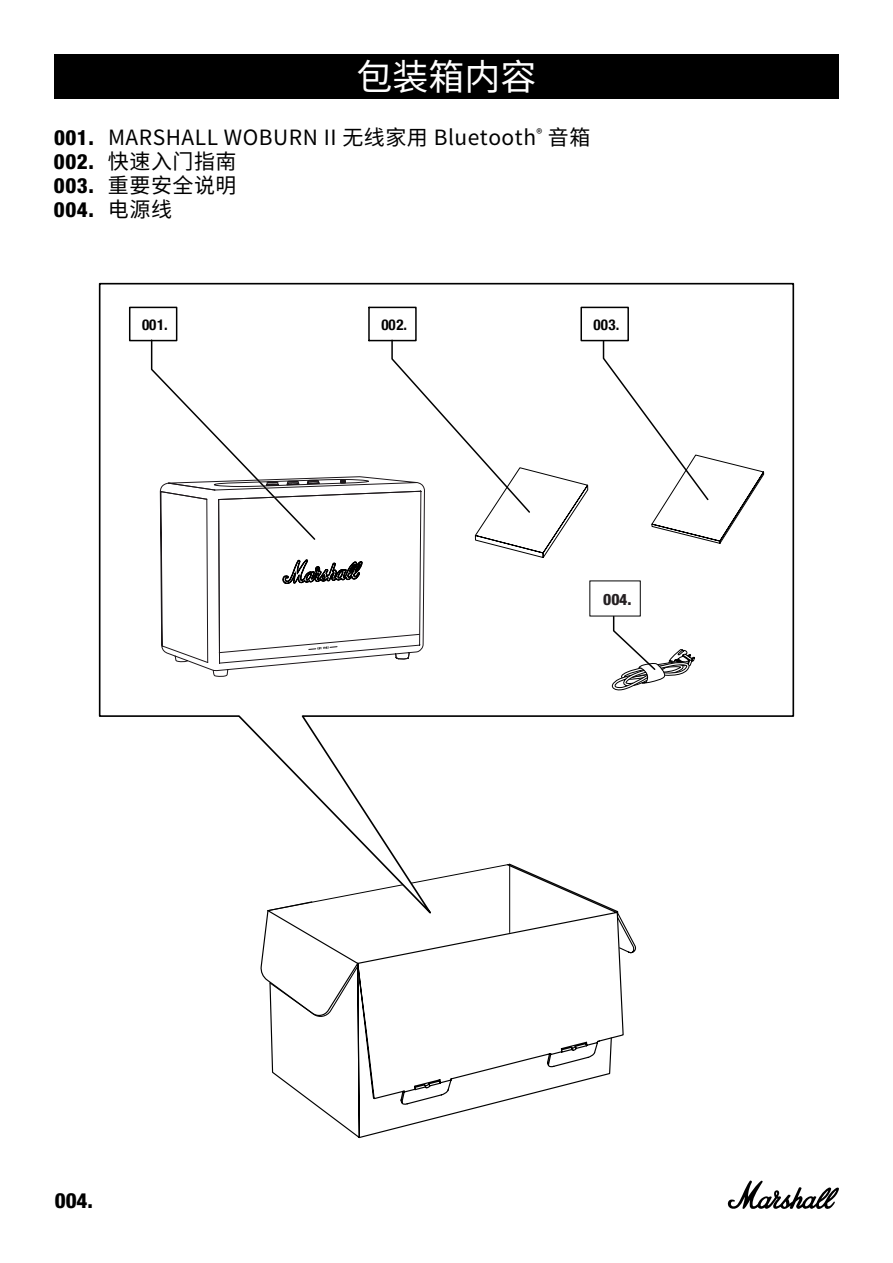
<style>
.page{position:relative;width:893px;height:1263px;background:#fff}
.page>*{position:absolute;margin:0;border:0;box-sizing:border-box;transform-origin:0 0}
.t1{font:36px "Noto Sans CJ Ksc";color:#fff}
.t2{font:21px/24px "Noto Sans CJ Ksc";letter-spacing:.025em;color:#000}
.t3{font:800 condensed 21px "Helvetica Neue LT Std";letter-spacing:.01em;color:#000}
.t4{font:800 condensed 15.75px "Helvetica Neue LT Std";color:#241f21}
.t5{font:700 condensed 15px "Helvetica Neue";letter-spacing:.02em;color:#000}
.s1{font-family:"Helvetica Neue LT Std";font-weight:800;font-stretch:condensed}
.s2{font-family:"Noto Sans CJ Ksc";font-weight:400;font-stretch:normal}
</style>
<div class="page">
<svg style="left:727px;top:1180px;width:112px;height:29px"></svg>
<div style="left:54px;top:54px;width:785px;height:44px;background:#000"></div>
<svg style="left:315px;top:1105px;width:174px;height:34px"></svg>
<svg style="left:260px;top:926px;width:364px;height:179px"></svg>
<svg style="left:269px;top:965px;width:90px;height:53px"></svg>
<svg style="left:267px;top:926px;width:369px;height:28px"></svg>
<svg style="left:98px;top:282px;width:697px;height:644px"></svg>
<svg style="left:657px;top:340px;width:108px;height:220px"></svg>
<svg style="left:610px;top:649px;width:85px;height:42px"></svg>
<svg style="left:128px;top:306px;width:529px;height:365px"></svg>
<div style="left:580px;top:307px;width:49px;height:34px;border:2px solid #000"></div>
<svg style="left:159px;top:282px;width:266px;height:577px"></svg>
<svg style="left:160px;top:482px;width:262px;height:182px"></svg>
<svg style="left:283px;top:560px;width:79px;height:25px"></svg>
<svg style="left:265px;top:482px;width:15px;height:4px"></svg>
<svg style="left:286px;top:481px;width:14px;height:4px"></svg>
<svg style="left:306px;top:480px;width:15px;height:4px"></svg>
<svg style="left:340px;top:480px;width:6px;height:3px"></svg>
<svg style="left:218px;top:633px;width:203px;height:21px"></svg>
<h1 class="t1" style="left:356px;top:57px;width:182px">包装箱内容</h1>
<p class="t2" style="left:54px;top:126px;width:538px"><span class="s1">001.</span> MARSHALL WOBURN II 无线家用 Bluetooth<sup>®</sup> 音箱<br><span class="s1">002.</span> 快速入门指南<br><span class="s1">003.</span> 重要安全说明</p>
<p class="t3" style="left:54px;top:196px;width:120px">004. <span class="s2">电源线</span></p>
<p class="t5" style="left:142px;top:312px;width:27px">001.</p>
<p class="t5" style="left:381px;top:312px;width:27px">002.</p>
<p class="t5" style="left:594px;top:312px;width:27px">003.</p>
<p class="t3" style="left:55px;top:1187px;width:40px">004.</p>
<p class="t4" style="left:603px;top:589px;width:30px">004.</p>
</div>
